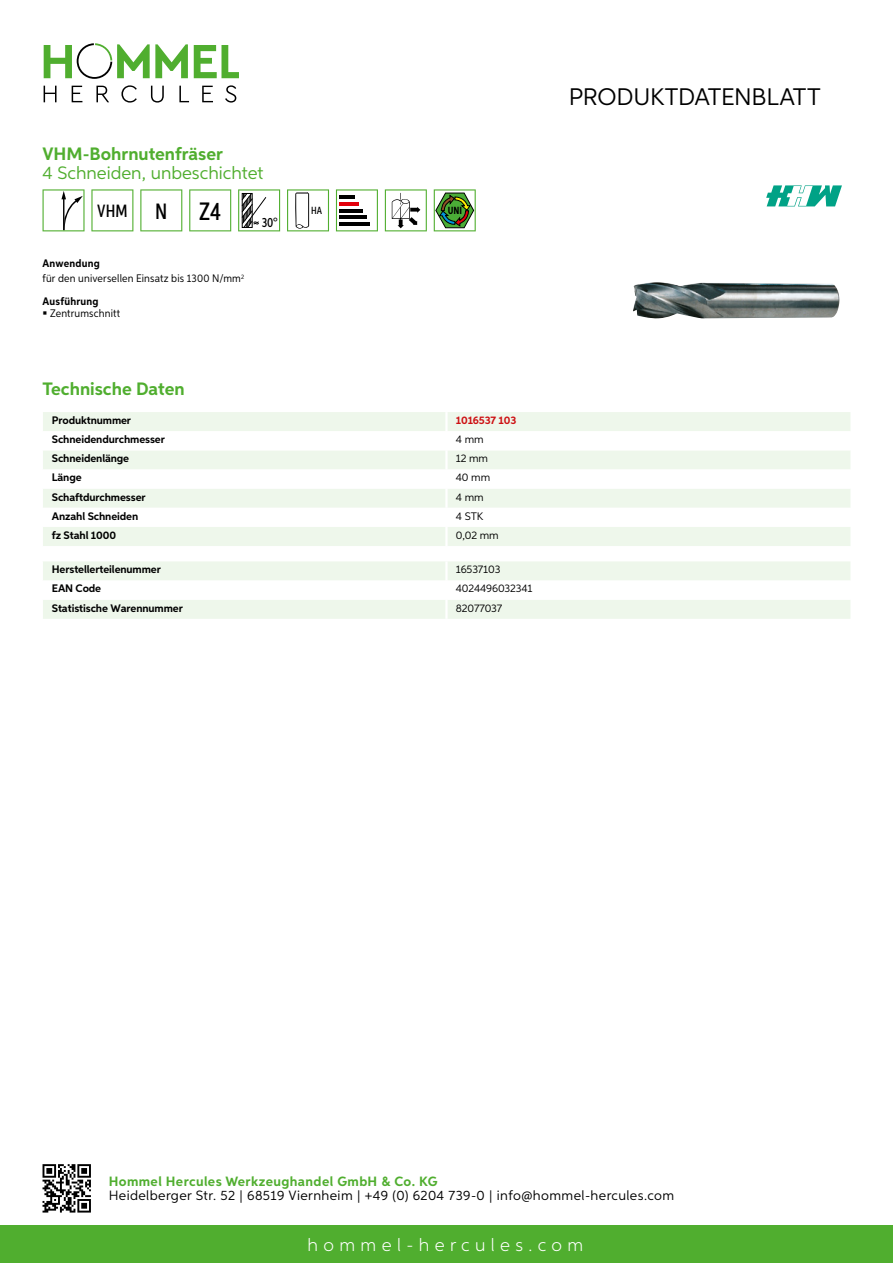
<style>
.page{position:relative;width:893px;height:1263px;background:#fff}
.page>*{position:absolute;margin:0;border:0;box-sizing:border-box;transform-origin:0 0}
.t1{font:500 25.2px "Aspira XX Nar";color:#000}
.t2{font:24px "Aspira";letter-spacing:-.01em;color:#000}
.t3{font:700 18px "Aspira";color:#50ae2f}
.t4{font:18px "Aspira";color:#50ae2f}
.t5{font:300 18px "Aspira";letter-spacing:.3em;color:#fff}
.t6{font:500 17.85px "Aspira XX Nar";color:#000}
.t7{font:13.5px "Aspira";letter-spacing:.03em;color:#000}
.t8{font:700 13.5px "Aspira";letter-spacing:.03em;color:#50ae2f}
.t9{font:500 13.35px "Aspira XX Nar";color:#000}
.t10{font:700 10.95px "Aspira";letter-spacing:-.01em;color:#000}
.t11{font:10.95px/15.1px "Aspira Nar";letter-spacing:.015em;color:#000}
.t12{font:10.95px "Aspira";letter-spacing:-.01em;color:#000}
.t13{font:700 10.95px "Aspira";letter-spacing:-.01em;color:#cd1013}
.t14{font:700 10.95px "Aspira Nar";letter-spacing:.02em;color:#000}
.t15{font:700 10.35px "Aspira XX Nar";color:#000}
.t16{font:500 10.35px "Aspira XX Nar";color:#000}
.s1{font-size:22.2px}
.s2{font-weight:700}
</style>
<div class="page">
<div style="left:0;top:1226px;width:893px;height:37px;background:#50ae2f"></div>
<svg style="left:43px;top:1164px;width:48px;height:48px"></svg>
<svg style="left:194px;top:45px;width:45px;height:33px"></svg>
<svg style="left:44px;top:43px;width:144px;height:36px"></svg>
<svg style="left:44px;top:86px;width:13px;height:16px"></svg>
<svg style="left:72px;top:86px;width:10px;height:16px"></svg>
<svg style="left:96px;top:86px;width:13px;height:16px"></svg>
<svg style="left:121px;top:85px;width:16px;height:18px"></svg>
<svg style="left:151px;top:86px;width:13px;height:17px"></svg>
<svg style="left:179px;top:86px;width:10px;height:16px"></svg>
<svg style="left:202px;top:86px;width:11px;height:16px"></svg>
<svg style="left:225px;top:85px;width:11px;height:18px"></svg>
<div style="left:43px;top:412px;width:807px;height:134px;background:#eef7eb"></div>
<svg style="left:43px;top:431px;width:807px;height:96px"></svg>
<hr style="left:445px;top:412px;width:3px;height:19px;background:#fff">
<hr style="left:445px;top:431px;width:3px;height:19px;background:#fff">
<hr style="left:445px;top:450px;width:3px;height:19px;background:#fff">
<hr style="left:445px;top:469px;width:3px;height:20px;background:#fff">
<hr style="left:445px;top:489px;width:3px;height:19px;background:#fff">
<hr style="left:445px;top:508px;width:3px;height:19px;background:#fff">
<hr style="left:445px;top:527px;width:3px;height:19px;background:#fff">
<svg style="left:43px;top:561px;width:807px;height:58px"></svg>
<hr style="left:445px;top:600px;width:3px;height:19px;background:#fff">
<svg style="left:43px;top:189px;width:42px;height:42px"></svg>
<svg style="left:91px;top:189px;width:42px;height:42px"></svg>
<svg style="left:140px;top:189px;width:42px;height:42px"></svg>
<svg style="left:189px;top:189px;width:42px;height:42px"></svg>
<svg style="left:238px;top:189px;width:42px;height:42px"></svg>
<svg style="left:287px;top:189px;width:42px;height:42px"></svg>
<svg style="left:336px;top:189px;width:42px;height:42px"></svg>
<hr style="left:339px;top:196px;width:16px;height:3px;background:#000">
<hr style="left:339px;top:202px;width:20px;height:4px;background:#e3000b">
<hr style="left:339px;top:209px;width:24px;height:3px;background:#000">
<hr style="left:339px;top:216px;width:28px;height:3px;background:#000">
<hr style="left:339px;top:222px;width:31px;height:4px;background:#000">
<svg style="left:385px;top:189px;width:42px;height:42px"></svg>
<svg style="left:434px;top:189px;width:42px;height:42px"></svg>
<img style="left:633px;top:282px;width:207px;height:37px">
<svg style="left:766px;top:185px;width:76px;height:21px"></svg>
<h3 class="t3" style="left:43px;top:142px;width:182px">VHM-Bohrnutenfräser</h3>
<h3 class="t4" style="left:43px;top:162px;width:222px">4 Schneiden, unbeschichtet</h3>
<h3 class="t6" style="left:97px;top:200px;width:72px">VHM <span class="s1">N</span></h3>
<h1 class="t1" style="left:199px;top:196px;width:23px">Z4</h1>
<p class="t11" style="left:43px;top:256px;width:203px"><span class="s2">Anwendung<br></span>für den universellen Einsatz bis 1300 N/mm<sup>2</sup></p>
<p class="t14" style="left:43px;top:294px;width:58px">Ausführung</p>
<p class="t11" style="left:50px;top:306px;width:71px">Zentrumschnitt</p>
<p class="t9" style="left:262px;top:215px;width:17px">30°</p>
<p class="t16" style="left:311px;top:204px;width:12px">HA</p>
<p class="t15" style="left:448px;top:205px;width:16px">UNI</p>
<h3 class="t3" style="left:43px;top:378px;width:144px">Technische Daten</h3>
<p class="t10" style="left:52px;top:413px;width:81px">Produktnummer</p>
<p class="t13" style="left:456px;top:413px;width:62px">1016537 103</p>
<p class="t10" style="left:52px;top:433px;width:115px">Schneidendurchmesser</p>
<p class="t12" style="left:456px;top:433px;width:29px">4 mm</p>
<p class="t10" style="left:52px;top:452px;width:79px">Schneidenlänge</p>
<p class="t12" style="left:456px;top:452px;width:34px">12 mm</p>
<p class="t10" style="left:52px;top:471px;width:31px">Länge</p>
<p class="t12" style="left:456px;top:471px;width:36px">40 mm</p>
<p class="t10" style="left:52px;top:490px;width:95px">Schaftdurchmesser</p>
<p class="t12" style="left:456px;top:490px;width:29px">4 mm</p>
<p class="t10" style="left:52px;top:509px;width:88px">Anzahl Schneiden</p>
<p class="t12" style="left:456px;top:509px;width:23px">4 STK</p>
<p class="t10" style="left:52px;top:528px;width:66px">fz Stahl 1000</p>
<p class="t12" style="left:456px;top:528px;width:44px">0,02 mm</p>
<p class="t10" style="left:52px;top:563px;width:111px">Herstellerteilenummer</p>
<p class="t12" style="left:456px;top:563px;width:46px">16537103</p>
<p class="t10" style="left:52px;top:582px;width:51px">EAN Code</p>
<p class="t12" style="left:456px;top:582px;width:78px">4024496032341</p>
<p class="t10" style="left:52px;top:601px;width:132px">Statistische Warennummer</p>
<p class="t12" style="left:456px;top:601px;width:48px">82077037</p>
<h2 class="t2" style="left:569px;top:82px;width:253px">Produktdatenblatt</h2>
<p class="t8" style="left:109px;top:1172px;width:330px">Hommel Hercules Werkzeughandel GmbH &amp; Co. KG</p>
<p class="t7" style="left:109px;top:1187px;width:567px">Heidelberger Str. 52 | 68519 Viernheim | +49 (0) 6204 739-0 | info@hommel-hercules.com</p>
<h3 class="t5" style="left:307px;top:1234px;width:277px">hommel-hercules.com</h3>
</div>
